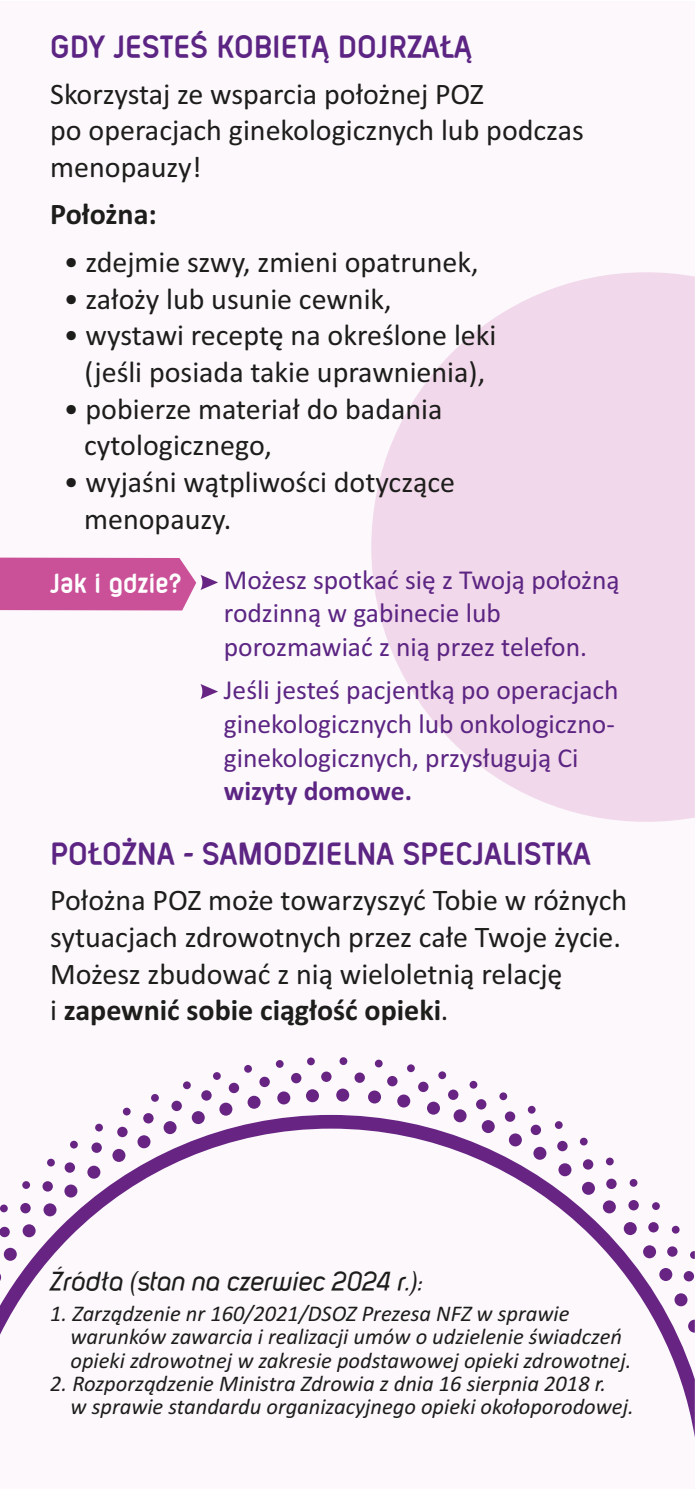
<style>
.page{position:relative;width:695px;height:1489px;background:#fff}
.page>*{position:absolute;margin:0;border:0;box-sizing:border-box;transform-origin:0 0}
.t1{font:700 35px "Layar Bahtera Doomsday Condensed";color:#5c2583}
.t2{font:30px/36.5px "Calibri";color:#1d1d1b}
.t3{font:700 30px "Layar Bahtera Doomsday Condensed";color:#fff}
.t4{font:700 30px "Calibri";color:#1d1d1b}
.t5{font:27.5px/33.5px "Calibri";color:#5c2583}
.t6{font:27.5px "Layar Bahtera Doomsday Regular 2";color:#1d1d1b}
.t7{font:700 27.5px "Calibri";color:#5c2583}
.t8{font:italic 22.5px/23.2px "Calibri";color:#1d1d1b}
.s1{font-weight:700}
</style>
<div class="page">
<div style="left:0;top:1px;width:694px;height:1487px;background:#fcf8fc"></div>
<svg style="left:371px;top:272px;width:323px;height:549px;fill:#f1d8ea"></svg>
<svg style="left:0;top:1114px;width:694px;height:318px"></svg>
<div style="left:4px;top:1247px;width:13px;height:13px;background:#672483;border-radius:50%"></div>
<div style="left:23px;top:1224px;width:13px;height:13px;background:#672483;border-radius:50%"></div>
<div style="left:43px;top:1203px;width:13px;height:13px;background:#672483;border-radius:50%"></div>
<div style="left:64px;top:1184px;width:13px;height:13px;background:#672483;border-radius:50%"></div>
<div style="left:87px;top:1165px;width:13px;height:13px;background:#672483;border-radius:50%"></div>
<div style="left:112px;top:1148px;width:13px;height:13px;background:#672483;border-radius:50%"></div>
<div style="left:137px;top:1135px;width:13px;height:13px;background:#672483;border-radius:50%"></div>
<div style="left:163px;top:1121px;width:13px;height:12px;background:#672483;border-radius:50%"></div>
<div style="left:192px;top:1111px;width:13px;height:12px;background:#672483;border-radius:50%"></div>
<div style="left:219px;top:1102px;width:13px;height:13px;background:#672483;border-radius:50%"></div>
<div style="left:247px;top:1095px;width:13px;height:13px;background:#672483;border-radius:50%"></div>
<div style="left:277px;top:1091px;width:13px;height:13px;background:#672483;border-radius:50%"></div>
<div style="left:291px;top:1072px;width:10px;height:11px;background:#672483;border-radius:50%"></div>
<div style="left:321px;top:1071px;width:10px;height:10px;background:#672483;border-radius:50%"></div>
<div style="left:354px;top:1072px;width:11px;height:10px;background:#672483;border-radius:50%"></div>
<div style="left:418px;top:1081px;width:10px;height:10px;background:#672483;border-radius:50%"></div>
<div style="left:448px;top:1089px;width:10px;height:10px;background:#672483;border-radius:50%"></div>
<div style="left:476px;top:1099px;width:10px;height:10px;background:#672483;border-radius:50%"></div>
<div style="left:504px;top:1111px;width:11px;height:10px;background:#672483;border-radius:50%"></div>
<div style="left:530px;top:1124px;width:11px;height:10px;background:#672483;border-radius:50%"></div>
<div style="left:557px;top:1140px;width:10px;height:11px;background:#672483;border-radius:50%"></div>
<div style="left:583px;top:1159px;width:10px;height:10px;background:#672483;border-radius:50%"></div>
<div style="left:606px;top:1178px;width:10px;height:10px;background:#672483;border-radius:50%"></div>
<div style="left:628px;top:1199px;width:10px;height:11px;background:#672483;border-radius:50%"></div>
<div style="left:648px;top:1221px;width:10px;height:11px;background:#672483;border-radius:50%"></div>
<div style="left:667px;top:1246px;width:10px;height:10px;background:#672483;border-radius:50%"></div>
<svg style="left:683px;top:1270px;width:11px;height:11px"></svg>
<svg style="left:0;top:1226px;width:10px;height:11px"></svg>
<svg style="left:20px;top:1202px;width:11px;height:11px"></svg>
<div style="left:42px;top:1181px;width:11px;height:10px;background:#672483;border-radius:50%"></div>
<div style="left:65px;top:1162px;width:10px;height:10px;background:#672483;border-radius:50%"></div>
<div style="left:91px;top:1142px;width:11px;height:10px;background:#672483;border-radius:50%"></div>
<div style="left:117px;top:1126px;width:11px;height:11px;background:#672483;border-radius:50%"></div>
<svg style="left:143px;top:1112px;width:11px;height:11px"></svg>
<div style="left:171px;top:1100px;width:11px;height:11px;background:#672483;border-radius:50%"></div>
<div style="left:201px;top:1090px;width:11px;height:10px;background:#672483;border-radius:50%"></div>
<div style="left:229px;top:1082px;width:10px;height:11px;background:#672483;border-radius:50%"></div>
<div style="left:213px;top:1072px;width:8px;height:7px;background:#672483;border-radius:50%"></div>
<div style="left:244px;top:1064px;width:8px;height:8px;background:#672483;border-radius:50%"></div>
<div style="left:276px;top:1059px;width:7px;height:8px;background:#672483;border-radius:50%"></div>
<div style="left:307px;top:1057px;width:8px;height:8px;background:#672483;border-radius:50%"></div>
<div style="left:339px;top:1057px;width:8px;height:7px;background:#672483;border-radius:50%"></div>
<div style="left:375px;top:1059px;width:7px;height:8px;background:#672483;border-radius:50%"></div>
<div style="left:407px;top:1064px;width:8px;height:8px;background:#672483;border-radius:50%"></div>
<div style="left:438px;top:1071px;width:8px;height:8px;background:#672483;border-radius:50%"></div>
<div style="left:469px;top:1080px;width:8px;height:8px;background:#672483;border-radius:50%"></div>
<div style="left:499px;top:1092px;width:8px;height:8px;background:#672483;border-radius:50%"></div>
<svg style="left:527px;top:1105px;width:8px;height:8px"></svg>
<div style="left:554px;top:1121px;width:8px;height:7px;background:#672483;border-radius:50%"></div>
<svg style="left:579px;top:1137px;width:8px;height:8px"></svg>
<svg style="left:605px;top:1157px;width:8px;height:8px"></svg>
<svg style="left:629px;top:1178px;width:8px;height:8px"></svg>
<div style="left:652px;top:1202px;width:7px;height:7px;background:#672483;border-radius:50%"></div>
<svg style="left:671px;top:1225px;width:8px;height:8px"></svg>
<svg style="left:690px;top:1250px;width:4px;height:8px"></svg>
<div style="left:0;top:1204px;width:8px;height:8px;background:#672483;border-radius:50%"></div>
<div style="left:22px;top:1181px;width:8px;height:7px;background:#672483;border-radius:50%"></div>
<div style="left:47px;top:1158px;width:8px;height:8px;background:#672483;border-radius:50%"></div>
<div style="left:70px;top:1140px;width:8px;height:8px;background:#672483;border-radius:50%"></div>
<div style="left:95px;top:1123px;width:8px;height:8px;background:#672483;border-radius:50%"></div>
<div style="left:123px;top:1107px;width:8px;height:8px;background:#672483;border-radius:50%"></div>
<svg style="left:151px;top:1093px;width:8px;height:8px"></svg>
<div style="left:183px;top:1081px;width:8px;height:8px;background:#672483;border-radius:50%"></div>
<div style="left:259px;top:1076px;width:11px;height:11px;background:#672483;border-radius:50%"></div>
<div style="left:387px;top:1075px;width:10px;height:11px;background:#672483;border-radius:50%"></div>
<div style="left:306px;top:1089px;width:13px;height:13px;background:#672483;border-radius:50%"></div>
<div style="left:336px;top:1088px;width:13px;height:13px;background:#672483;border-radius:50%"></div>
<div style="left:368px;top:1090px;width:13px;height:13px;background:#672483;border-radius:50%"></div>
<div style="left:397px;top:1094px;width:13px;height:13px;background:#672483;border-radius:50%"></div>
<div style="left:427px;top:1101px;width:13px;height:13px;background:#672483;border-radius:50%"></div>
<div style="left:453px;top:1109px;width:13px;height:13px;background:#672483;border-radius:50%"></div>
<svg style="left:481px;top:1119px;width:13px;height:13px"></svg>
<div style="left:509px;top:1133px;width:13px;height:13px;background:#672483;border-radius:50%"></div>
<div style="left:533px;top:1146px;width:13px;height:13px;background:#672483;border-radius:50%"></div>
<div style="left:558px;top:1163px;width:13px;height:13px;background:#672483;border-radius:50%"></div>
<div style="left:582px;top:1181px;width:13px;height:13px;background:#672483;border-radius:50%"></div>
<div style="left:602px;top:1200px;width:13px;height:13px;background:#672483;border-radius:50%"></div>
<svg style="left:623px;top:1221px;width:13px;height:13px"></svg>
<div style="left:643px;top:1245px;width:13px;height:13px;background:#672483;border-radius:50%"></div>
<div style="left:659px;top:1267px;width:13px;height:13px;background:#672483;border-radius:50%"></div>
<div style="left:674px;top:1293px;width:13px;height:13px;background:#672483;border-radius:50%"></div>
<svg style="left:688px;top:1319px;width:6px;height:13px"></svg>
<svg style="left:0;top:557px;width:218px;height:53px;background:#cf66a5"></svg>
<svg style="left:200px;top:684px;width:18px;height:15px"></svg>
<p class="t1" style="left:50px;top:29px;width:423px">GDY JESTEŚ KOBIETĄ DOJRZAŁĄ</p>
<p class="t2" style="left:50px;top:78px;width:535px">Skorzystaj ze wsparcia położnej POZ<br>po operacjach ginekologicznych lub podczas menopauzy!</p>
<p class="t4" style="left:50px;top:202px;width:108px">Położna:</p>
<p class="t2" style="left:64px;top:246px;width:416px">• zdejmie szwy, zmieni opatrunek,</p>
<p class="t2" style="left:64px;top:283px;width:329px">• założy lub usunie cewnik,</p>
<p class="t2" style="left:64px;top:319px;width:434px;text-align:center">• wystawi receptę na określone leki (jeśli posiada takie uprawnienia),</p>
<p class="t2" style="left:84px;top:393px;width:360px;text-indent:-20px">• pobierze materiał do badania cytologicznego,</p>
<p class="t2" style="left:84px;top:466px;width:372px;text-indent:-20px">• wyjaśni wątpliwości dotyczące menopauzy.</p>
<p class="t3" style="left:50px;top:568px;width:133px">Jak i gdzie?</p>
<p class="t5" style="left:224px;top:565px;width:397px">Możesz spotkać się z Twoją położną rodzinną w gabinecie lub porozmawiać z nią przez telefon.</p>
<p class="t5" style="left:224px;top:675px;width:396px">Jeśli jesteś pacjentką po operacjach ginekologicznych lub onkologiczno&shy;ginekologicznych, przysługują Ci</p>
<p class="t7" style="left:224px;top:779px;width:190px">wizyty domowe.</p>
<p class="t1" style="left:50px;top:836px;width:542px">POŁOŻNA - SAMODZIELNA SPECJALISTKA</p>
<p class="t2" style="left:50px;top:884px;width:578px">Położna POZ może towarzyszyć Tobie w różnych sytuacjach zdrowotnych przez całe Twoje życie.<br>Możesz zbudować z nią wieloletnią relację<br>i <span class="s1">zapewnić sobie ciągłość opieki</span>.</p>
<p class="t6" style="left:50px;top:1268px;width:375px">Źródła (stan na czerwiec 2024 r.):</p>
<p class="t8" style="left:70px;top:1303px;width:562px;text-indent:-20px">1. Zarządzenie nr 160/2021/DSOZ Prezesa NFZ w sprawie warunków zawarcia i realizacji umów o udzielenie świadczeń opieki zdrowotnej w zakresie podstawowej opieki zdrowotnej.</p>
<p class="t8" style="left:70px;top:1373px;width:564px;text-indent:-20px">2. Rozporządzenie Ministra Zdrowia z dnia 16 sierpnia 2018 r.<br>w sprawie standardu organizacyjnego opieki okołoporodowej.</p>
</div>
